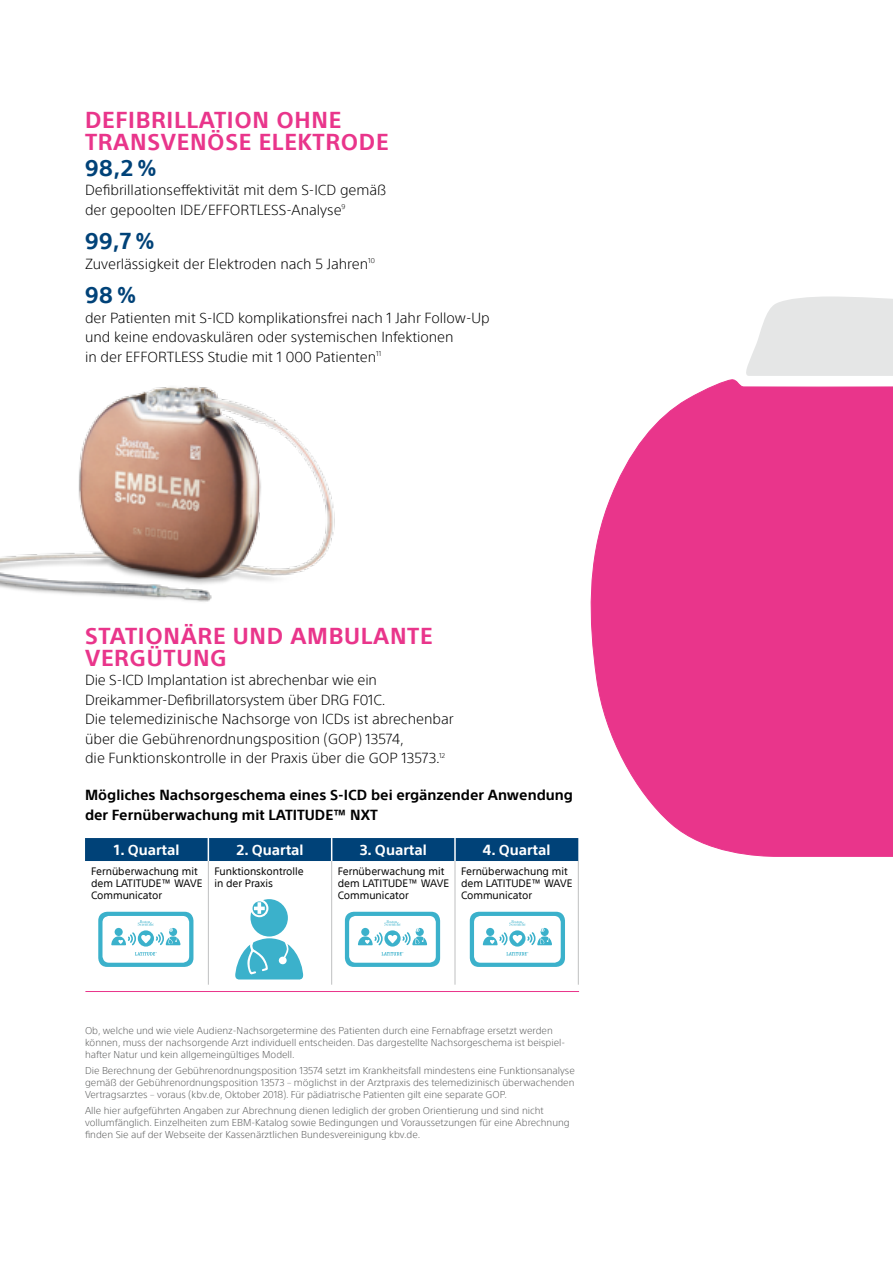
<style>
.page{position:relative;width:893px;height:1263px;background:#fff}
.page>*{position:absolute;margin:0;border:0;box-sizing:border-box;transform-origin:0 0}
.t1{font:700 22.5px/21.8px "SST";letter-spacing:.03em;color:#e9358b}
.t2{font:700 22.5px "SST";color:#004278}
.t3{font:300 14.25px/19.5px "SST";color:#000}
.t4{font:700 14.25px/19.5px "SST";color:#000}
.t5{font:700 14.25px "SST";color:#fff}
.t6{font:10.5px/12px "SST";color:#000}
.t7{font:300 9.75px/12px "SST";color:#5f6060}
</style>
<div class="page">
<img style="left:0;top:387px;width:335px;height:215px">
<svg style="left:590px;top:379px;width:303px;height:477px;background:#eb4e99"></svg>
<svg style="left:746px;top:296px;width:147px;height:80px;background:#e7e8e8"></svg>
<hr style="left:208px;top:861px;width:1px;height:124px;background:#bfc0c1">
<hr style="left:331px;top:861px;width:1px;height:124px;background:#bfc0c1">
<hr style="left:455px;top:861px;width:1px;height:124px;background:#bfc0c1">
<hr style="left:578px;top:861px;width:1px;height:124px;background:#bfc0c1">
<div style="left:85px;top:838px;width:493px;height:23px;background:#004278"></div>
<hr style="left:454px;top:838px;width:2px;height:23px;background:#fff">
<hr style="left:85px;top:991px;width:494px;height:1px;background:#e9358b">
<div style="left:470px;top:912px;width:95px;height:55px;background:#3bb1cb;border-radius:9px"></div>
<div style="left:474px;top:916px;width:87px;height:47px;background:#fff;border-radius:7px"></div>
<svg style="left:483px;top:920px;width:69px;height:35px"></svg>
<div style="left:345px;top:912px;width:95px;height:55px;background:#3bb1cb;border-radius:9px"></div>
<div style="left:349px;top:916px;width:87px;height:47px;background:#fff;border-radius:7px"></div>
<svg style="left:358px;top:920px;width:69px;height:35px"></svg>
<div style="left:98px;top:912px;width:95px;height:55px;background:#3bb1cb;border-radius:9px"></div>
<div style="left:103px;top:916px;width:86px;height:47px;background:#fff;border-radius:7px"></div>
<svg style="left:111px;top:920px;width:69px;height:35px"></svg>
<svg style="left:235px;top:899px;width:68px;height:81px"></svg>
<h1 class="t1" style="left:85px;top:109px;width:305px">DEFIBRILLATION OHNE<br>TRANSVENÖSE ELEKTRODE</h1>
<h1 class="t2" style="left:85px;top:154px;width:73px">98,2 %</h1>
<h2 class="t3" style="left:85px;top:180px;width:303px">Defibrillationseffektivität mit dem S-ICD gemäß der gepoolten IDE/EFFORTLESS-Analyse<sup>9</sup></h2>
<h1 class="t2" style="left:85px;top:228px;width:71px">99,7 %</h1>
<h2 class="t3" style="left:85px;top:254px;width:291px">Zuverlässigkeit der Elektroden nach 5 Jahren<sup>10</sup></h2>
<h1 class="t2" style="left:85px;top:282px;width:53px">98%</h1>
<h2 class="t3" style="left:85px;top:308px;width:406px">der Patienten mit S-ICD komplikationsfrei nach 1 Jahr Follow-Up und keine endovaskulären oder systemischen Infektionen<br>in der EFFORTLESS Studie mit 1 000 Patienten<sup>11</sup></h2>
<h1 class="t1" style="left:85px;top:625px;width:349px">STATIONÄRE UND AMBULANTE<br>VERGÜTUNG</h1>
<p class="t3" style="left:85px;top:670px;width:370px">Die S-ICD Implantation ist abrechenbar wie ein Dreikammer-Defibrillatorsystem über DRG F01C.<br>Die telemedizinische Nachsorge von ICDs ist abrechenbar über die Gebührenordnungsposition (GOP) 13574,<br>die Funktionskontrolle in der Praxis über die GOP 13573.<sup>12</sup></p>
<h2 class="t4" style="left:85px;top:785px;width:489px">Mögliches Nachsorgeschema eines S-ICD bei ergänzender Anwendung der Fernüberwachung mit LATITUDE™ NXT</h2>
<h2 class="t5" style="left:114px;top:841px;width:67px">1. Quartal</h2>
<h2 class="t5" style="left:237px;top:841px;width:69px">2. Quartal</h2>
<h2 class="t5" style="left:360px;top:841px;width:68px">3. Quartal</h2>
<h2 class="t5" style="left:483px;top:841px;width:69px">4. Quartal</h2>
<p class="t6" style="left:91px;top:865px;width:113px">Fernüberwachung mit dem LATITUDE™ WAVE<br>Communicator</p>
<p class="t6" style="left:214px;top:865px;width:91px">Funktionskontrolle in der Praxis</p>
<p class="t6" style="left:338px;top:865px;width:113px">Fernüberwachung mit dem LATITUDE™ WAVE<br>Communicator</p>
<p class="t6" style="left:461px;top:865px;width:113px">Fernüberwachung mit dem LATITUDE™ WAVE<br>Communicator</p>
<p class="t7" style="left:85px;top:1024px;width:482px">Ob, welche und wie viele Audienz-Nachsorgetermine des Patienten durch eine Fernabfrage ersetzt werden können, muss der nachsorgende Arzt individuell entscheiden. Das dargestellte Nachsorgeschema ist beispiel&shy;hafter Natur und kein allgemeingültiges Modell.</p>
<p class="t7" style="left:85px;top:1064px;width:491px;text-align:justify">Die Berechnung der Gebührenordnungsposition 13574 setzt im Krankheitsfall mindestens eine Funktionsanalyse gemäß der Gebührenordnungsposition 13573 – möglichst in der Arztpraxis des telemedizinisch überwachenden Vertragsarztes – voraus (kbv.de, Oktober 2018). Für pädiatrische Patienten gilt eine separate GOP.</p>
<p class="t7" style="left:85px;top:1105px;width:486px">Alle hier aufgeführten Angaben zur Abrechnung dienen lediglich der groben Orientierung und sind nicht vollumfänglich. Einzelheiten zum EBM-Katalog sowie Bedingungen und Voraussetzungen für eine Abrechnung finden Sie auf der Webseite der Kassenärztlichen Bundesvereinigung kbv.de.</p>
</div>
